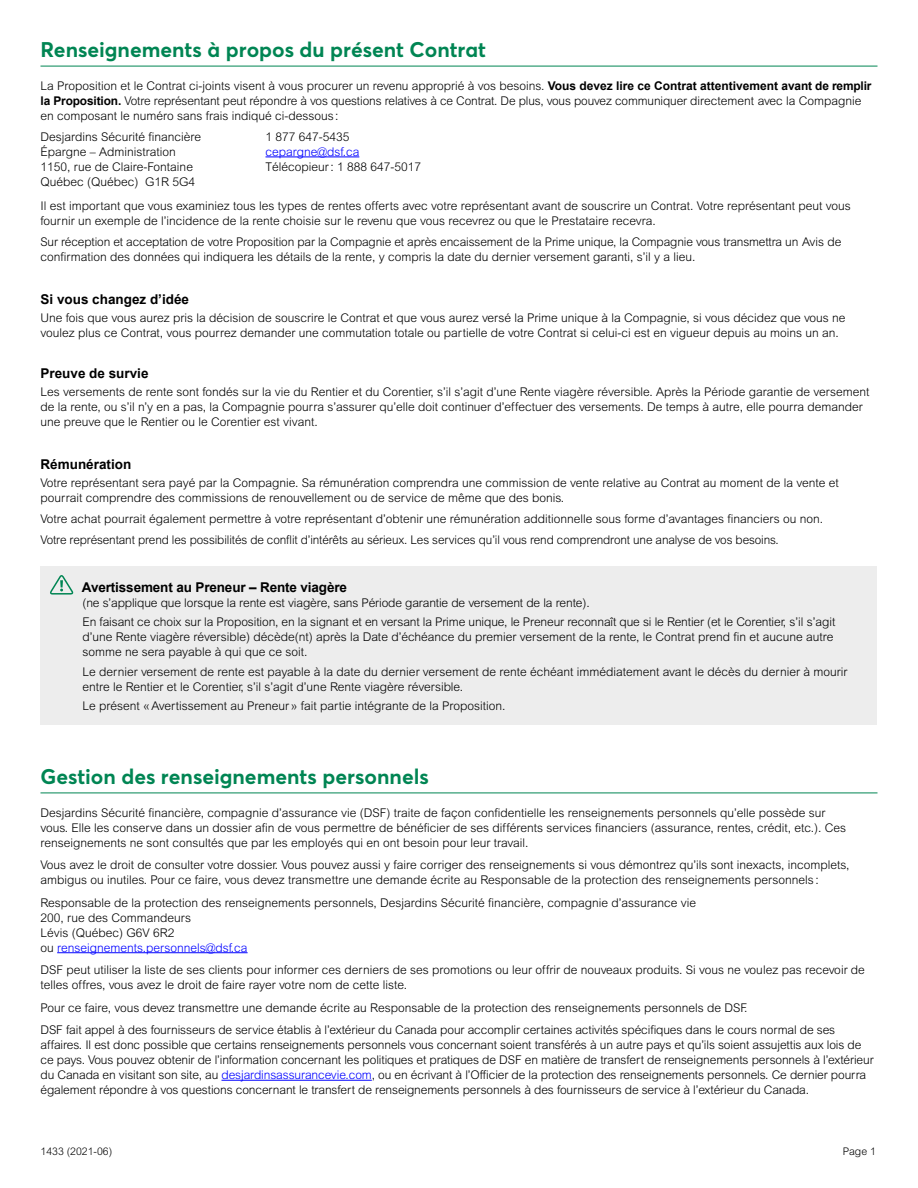
<style>
.page{position:relative;width:918px;height:1188px;background:#fff}
.page>*{position:absolute;margin:0;border:0;box-sizing:border-box;transform-origin:0 0}
.H2__Filet{font:700 21px "Averta";color:#008553}
.t1{font:700 13.5px "Arial";color:#000}
.t2{font:300 12px/15px "Arial MT Std";color:#000}
.t3{font:300 12px "Arial MT Std";color:#00f}
.t4{font:300 10.5px "Arial MT Std";color:#000}
.s1{font-family:"Arial";font-weight:700}
.s2{color:#00f}
</style>
<div class="page">
<hr style="left:40px;top:66px;width:838px;height:1px;background:#008553">
<hr style="left:266px;top:157px;width:93px;height:1px;background:#00f">
<hr style="left:40px;top:793px;width:838px;height:1px;background:#008553">
<hr style="left:57px;top:952px;width:191px;height:1px;background:#00f">
<hr style="left:221px;top:1080px;width:151px;height:1px;background:#00f">
<div style="left:40px;top:567px;width:838px;height:158px;background:#ededed"></div>
<svg style="left:50px;top:575px;width:23px;height:20px"></svg>
<h2 class="H2__Filet" style="left:40px;top:36px;width:447px">Renseignements à propos du présent Contrat</h2>
<p class="t2" style="left:40px;top:78px;width:833px">La Proposition et le Contrat ci-joints visent à vous procurer un revenu approprié à vos besoins. <span class="s1">Vous devez lire ce Contrat attentivement avant de remplir la Proposition.</span> Votre représentant peut répondre à vos questions relatives à ce Contrat. De plus, vous pouvez communiquer directement avec la Compagnie en composant le numéro sans frais indiqué ci-dessous :</p>
<p class="t2" style="left:40px;top:129px;width:162px">Desjardins Sécurité financière</p>
<p class="t2" style="left:266px;top:129px;width:86px">1 877 647-5435</p>
<p class="t2" style="left:40px;top:144px;width:137px">Épargne – Administration</p>
<p class="t3" style="left:266px;top:145px;width:95px">cepargne@dsf.ca</p>
<p class="t2" style="left:40px;top:159px;width:154px">1150, rue de Claire-Fontaine</p>
<p class="t2" style="left:266px;top:159px;width:157px">Télécopieur: 1 888 647-5017</p>
<p class="t2" style="left:40px;top:174px;width:156px">Québec (Québec) G1R 5G4</p>
<p class="t2" style="left:40px;top:198px;width:812px">Il est important que vous examiniez tous les types de rentes offerts avec votre représentant avant de souscrire un Contrat. Votre représentant peut vous fournir un exemple de l’incidence de la rente choisie sur le revenu que vous recevrez ou que le Prestataire recevra.</p>
<p class="t2" style="left:40px;top:234px;width:803px">Sur réception et acceptation de votre Proposition par la Compagnie et après encaissement de la Prime unique, la Compagnie vous transmettra un Avis de confirmation des données qui indiquera les détails de la rente, y compris la date du dernier versement garanti, s’il y a lieu.</p>
<h3 class="t1" style="left:40px;top:290px;width:150px">Si vous changez d’idée</h3>
<p class="t2" style="left:40px;top:310px;width:807px">Une fois que vous aurez pris la décision de souscrire le Contrat et que vous aurez versé la Prime unique à la Compagnie, si vous décidez que vous ne voulez plus ce Contrat, vous pourrez demander une commutation totale ou partielle de votre Contrat si celui-ci est en vigueur depuis au moins un an.</p>
<h3 class="t1" style="left:40px;top:363px;width:110px">Preuve de survie</h3>
<p class="t2" style="left:40px;top:384px;width:830px">Les versements de rente sont fondés sur la vie du Rentier et du Corentier, s’il s’agit d’une Rente viagère réversible. Après la Période garantie de versement de la rente, ou s’il n’y en a pas, la Compagnie pourra s’assurer qu’elle doit continuer d’effectuer des versements. De temps à autre, elle pourra demander une preuve que le Rentier ou le Corentier est vivant.</p>
<h3 class="t1" style="left:40px;top:455px;width:92px">Rémunération</h3>
<p class="t2" style="left:40px;top:475px;width:800px">Votre représentant sera payé par la Compagnie. Sa rémunération comprendra une commission de vente relative au Contrat au moment de la vente et pourrait comprendre des commissions de renouvellement ou de service de même que des bonis.</p>
<p class="t2" style="left:40px;top:511px;width:784px">Votre achat pourrait également permettre à votre représentant d’obtenir une rémunération additionnelle sous forme d’avantages financiers ou non.</p>
<p class="t2" style="left:40px;top:532px;width:740px">Votre représentant prend les possibilités de conflit d’intérêts au sérieux. Les services qu’il vous rend comprendront une analyse de vos besoins.</p>
<p class="t1" style="left:82px;top:577px;width:267px">Avertissement au Preneur – Rente viagère</p>
<p class="t2" style="left:82px;top:595px;width:509px">(ne s’applique que lorsque la rente est viagère, sans Période garantie de versement de la rente).</p>
<p class="t2" style="left:82px;top:614px;width:754px">En faisant ce choix sur la Proposition, en la signant et en versant la Prime unique, le Preneur reconnaît que si le Rentier (et le Corentier, s’il s’agit d’une Rente viagère réversible) décède(nt) après la Date d’échéance du premier versement de la rente, le Contrat prend fin et aucune autre somme ne sera payable à qui que ce soit.</p>
<p class="t2" style="left:82px;top:664px;width:766px">Le dernier versement de rente est payable à la date du dernier versement de rente échéant immédiatement avant le décès du dernier à mourir entre le Rentier et le Corentier, s’il s’agit d’une Rente viagère réversible.</p>
<p class="t2" style="left:82px;top:698px;width:425px">Le présent «Avertissement au Preneur» fait partie intégrante de la Proposition.</p>
<h2 class="H2__Filet" style="left:40px;top:763px;width:390px">Gestion des renseignements personnels</h2>
<p class="t2" style="left:40px;top:805px;width:807px">Desjardins Sécurité financière, compagnie d’assurance vie (DSF) traite de façon confidentielle les renseignements personnels qu’elle possède sur vous. Elle les conserve dans un dossier afin de vous permettre de bénéficier de ses différents services financiers (assurance, rentes, crédit, etc.). Ces renseignements ne sont consultés que par les employés qui en ont besoin pour leur travail.</p>
<p class="t2" style="left:40px;top:857px;width:810px">Vous avez le droit de consulter votre dossier. Vous pouvez aussi y faire corriger des renseignements si vous démontrez qu’ils sont inexacts, incomplets, ambigus ou inutiles. Pour ce faire, vous devez transmettre une demande écrite au Responsable de la protection des renseignements personnels :</p>
<p class="t2" style="left:40px;top:895px;width:657px">Responsable de la protection des renseignements personnels, Desjardins Sécurité financière, compagnie d’assurance vie 200, rue des Commandeurs<br>Lévis (Québec) G6V 6R2<br>ou <span class="s2">renseignements.personnels@dsf.ca</span></p>
<p class="t2" style="left:40px;top:962px;width:826px">DSF peut utiliser la liste de ses clients pour informer ces derniers de ses promotions ou leur offrir de nouveaux produits. Si vous ne voulez pas recevoir de telles offres, vous avez le droit de faire rayer votre nom de cette liste.</p>
<p class="t2" style="left:40px;top:1000px;width:709px">Pour ce faire, vous devez transmettre une demande écrite au Responsable de la protection des renseignements personnels de DSF.</p>
<p class="t2" style="left:40px;top:1022px;width:835px">DSF fait appel à des fournisseurs de service établis à l’extérieur du Canada pour accomplir certaines activités spécifiques dans le cours normal de ses affaires. Il est donc possible que certains renseignements personnels vous concernant soient transférés à un autre pays et qu’ils soient assujettis aux lois de ce pays. Vous pouvez obtenir de l’information concernant les politiques et pratiques de DSF en matière de transfert de renseignements personnels à l’extérieur du Canada en visitant son site, au <span class="s2">desjardinsassurancevie.com</span>, ou en écrivant à l’Officier de la protection des renseignements personnels. Ce dernier pourra également répondre à vos questions concernant le transfert de renseignements personnels à des fournisseurs de service à l’extérieur du Canada.</p>
<p class="t4" style="left:40px;top:1145px;width:73px">1433 (2021-06)</p>
<p class="t4" style="left:843px;top:1145px;width:35px">Page 1</p>
</div>
